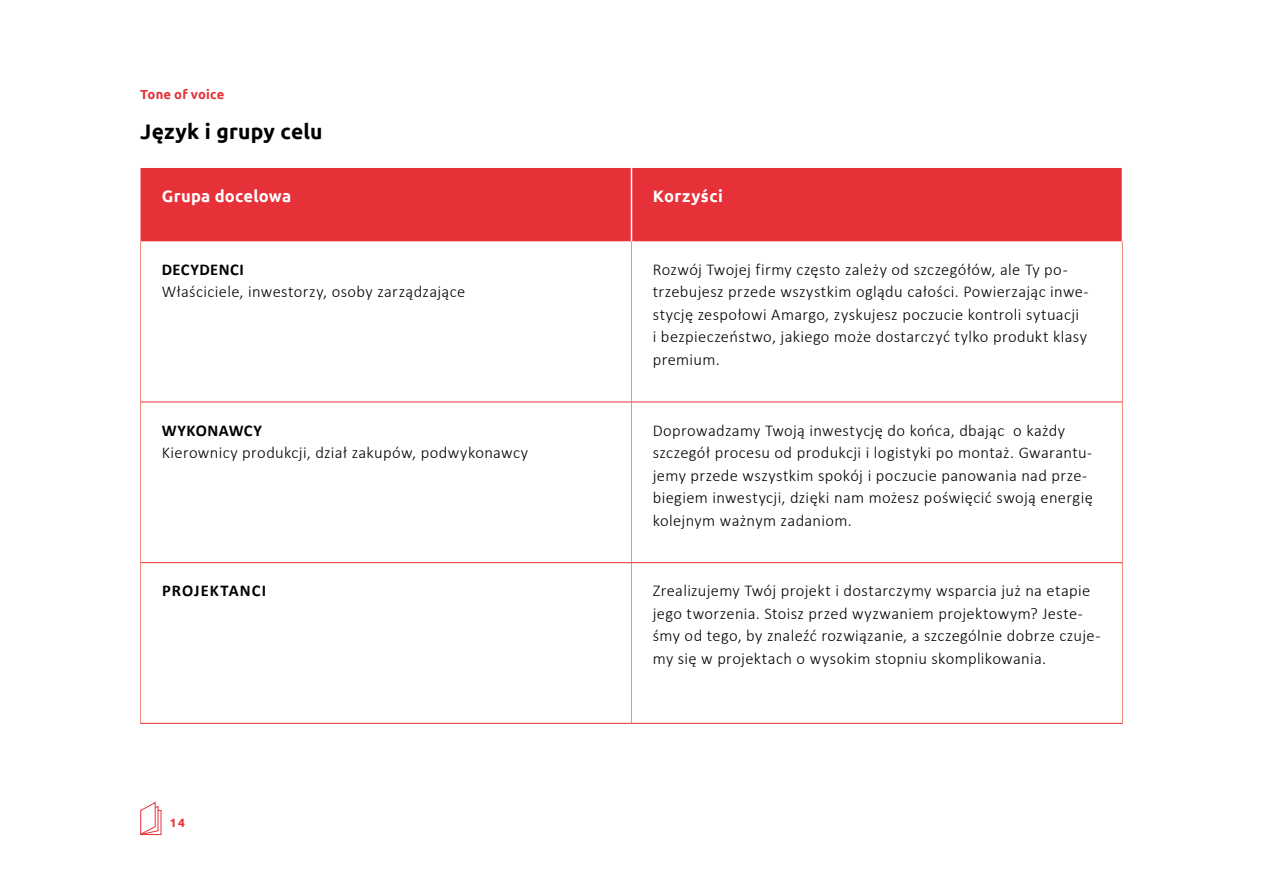
<style>
.page{position:relative;width:1263px;height:893px;background:#fff}
.page>*{position:absolute;margin:0;border:0;box-sizing:border-box;transform-origin:0 0}
.t1{font:700 21px "Ubuntu";letter-spacing:.01em;color:#000}
.t2{font:300 16.5px/22.5px "Calibri";letter-spacing:.02em;color:#000}
.t3{font:700 16.5px "Ubuntu";letter-spacing:.015em;color:#fff}
.t4{font:700 16.5px "Calibri";letter-spacing:.03em;color:#000}
.t5{font:700 16.5px "Calibri";letter-spacing:.065em;color:#000}
.t6{font:700 13.05px "Ubuntu";letter-spacing:.015em;color:#e73139}
.t7{font:700 12px "Ubuntu";color:#e73139}
</style>
<div class="page">
<svg style="left:140px;top:802px;width:22px;height:33px"></svg>
<div style="left:141px;top:168px;width:981px;height:73px;background:#e73139"></div>
<hr style="left:631px;top:168px;width:1px;height:73px;background:#fff">
<hr style="left:140px;top:241px;width:1px;height:161px;background:#f29081">
<hr style="left:631px;top:241px;width:1px;height:161px;background:#f29081">
<hr style="left:1122px;top:241px;width:1px;height:161px;background:#f29081">
<hr style="left:140px;top:402px;width:1px;height:161px;background:#f29081">
<hr style="left:631px;top:402px;width:1px;height:160px;background:#f29081">
<hr style="left:1122px;top:402px;width:1px;height:161px;background:#f29081">
<hr style="left:140px;top:563px;width:1px;height:160px;background:#f29081">
<hr style="left:631px;top:563px;width:1px;height:160px;background:#f29081">
<hr style="left:1122px;top:563px;width:1px;height:160px;background:#f29081">
<hr style="left:141px;top:402px;width:490px;height:1px;background:#e73139">
<hr style="left:631px;top:402px;width:491px;height:1px;background:#e73139">
<hr style="left:141px;top:562px;width:490px;height:1px;background:#e73139">
<hr style="left:631px;top:562px;width:491px;height:1px;background:#e73139">
<hr style="left:140px;top:723px;width:491px;height:1px;background:#e73139">
<hr style="left:631px;top:723px;width:492px;height:1px;background:#e73139">
<p class="t6" style="left:140px;top:87px;width:86px">Tone of voice</p>
<p class="t1" style="left:140px;top:118px;width:184px">Język i grupy celu</p>
<p class="t3" style="left:162px;top:186px;width:131px">Grupa docelowa</p>
<p class="t3" style="left:653px;top:186px;width:72px">Korzyści</p>
<p class="t4" style="left:162px;top:258px;width:83px">DECYDENCI</p>
<p class="t2" style="left:162px;top:281px;width:305px">Właściciele, inwestorzy, osoby zarządzające</p>
<p class="t4" style="left:162px;top:418px;width:102px">WYKONAWCY</p>
<p class="t2" style="left:162px;top:441px;width:368px">Kierownicy produkcji, dział zakupów, podwykonawcy</p>
<p class="t2" style="left:653px;top:258px;width:437px">Rozwój Twojej firmy często zależy od szczegółów, ale Ty po&shy;trzebujesz przede wszystkim oglądu całości. Powierzając inwe&shy;stycję zespołowi Amargo, zyskujesz poczucie kontroli sytuacji<br>i bezpieczeństwo, jakiego może dostarczyć tylko produkt klasy premium.</p>
<p class="t2" style="left:653px;top:419px;width:442px">Doprowadzamy Twoją inwestycję do końca, dbając o każdy szczegół procesu od produkcji i logistyki po montaż. Gwarantu&shy;jemy przede wszystkim spokój i poczucie panowania nad prze&shy;biegiem inwestycji, dzięki nam możesz poświęcić swoją energię kolejnym ważnym zadaniom.</p>
<p class="t5" style="left:162px;top:579px;width:106px">PROJEKTANCI</p>
<p class="t2" style="left:653px;top:579px;width:449px">Zrealizujemy Twój projekt i dostarczymy wsparcia już na etapie jego tworzenia. Stoisz przed wyzwaniem projektowym? Jeste&shy;śmy od tego, by znaleźć rozwiązanie, a szczególnie dobrze czuje&shy;my się w projektach o wysokim stopniu skomplikowania.</p>
<p class="t7" style="left:170px;top:815px;width:17px">14</p>
</div>
